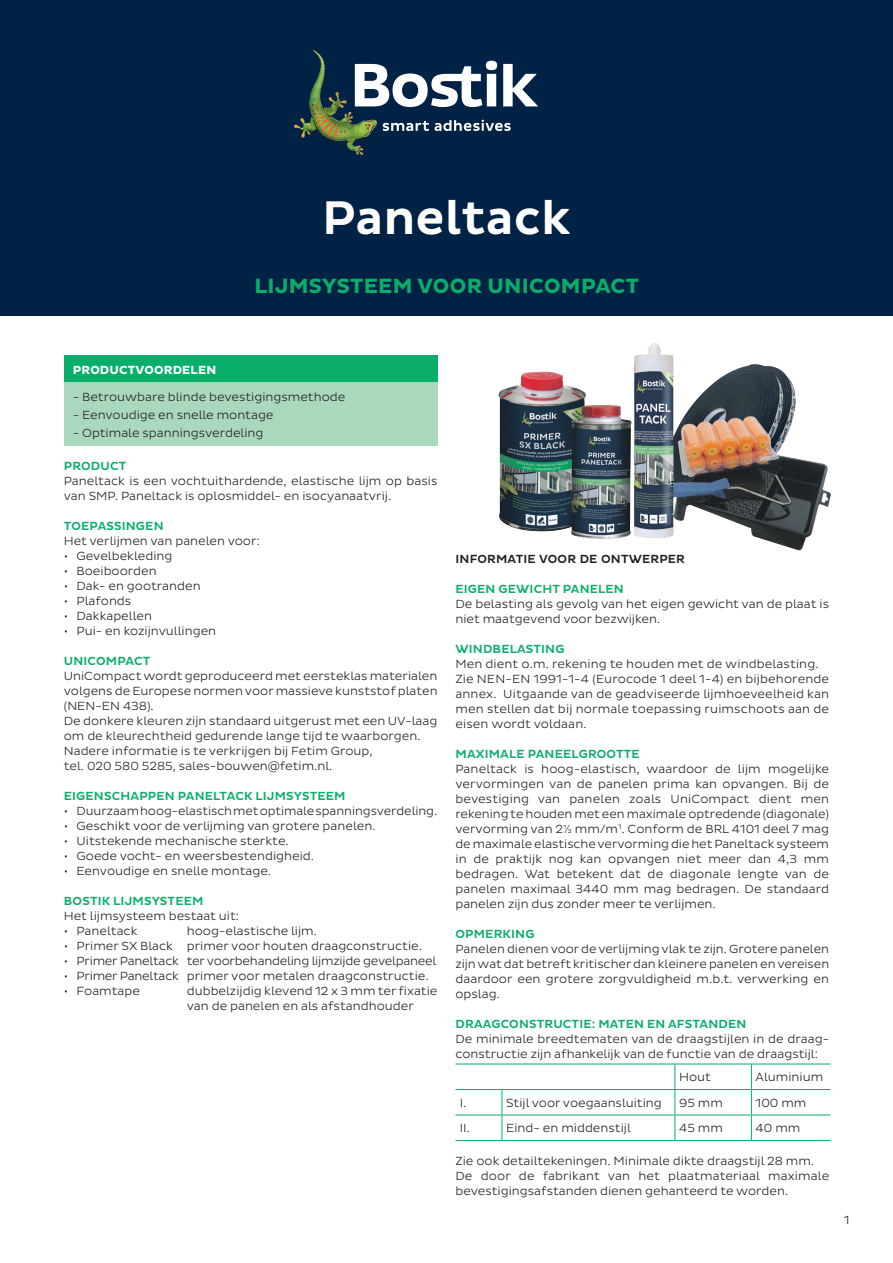
<style>
.page{position:relative;width:893px;height:1263px;background:#fff}
.page>*{position:absolute;margin:0;border:0;box-sizing:border-box;transform-origin:0 0}
.t1{font:500 48px "Bostik";color:#fff}
.t2{font:700 21px "Bostik";letter-spacing:.015em;color:#09ae6a}
.t3{font:300 12px/15px "Bostik";color:#231f20}
.t4{font:500 12px "Bostik";letter-spacing:.015em;color:#09ae6a}
.t5{font:300 12px "Bostik";letter-spacing:-.02em;color:#231f20}
.t6{font:500 12px "Bostik";letter-spacing:.015em;color:#231f20}
.t7{font:700 12px "Bostik";letter-spacing:.015em;color:#fff}
</style>
<div class="page">
<div style="left:0;top:0;width:893px;height:316px;background:#002245"></div>
<div style="left:64px;top:355px;width:373px;height:27px;background:#09ae6a"></div>
<div style="left:64px;top:382px;width:373px;height:64px;background:#a9d8bd"></div>
<hr style="left:455px;top:1064px;width:47px;height:1px;background:#09ae6a">
<hr style="left:502px;top:1064px;width:173px;height:1px;background:#09ae6a">
<hr style="left:675px;top:1064px;width:76px;height:1px;background:#09ae6a">
<hr style="left:751px;top:1064px;width:79px;height:1px;background:#09ae6a">
<hr style="left:455px;top:1089px;width:47px;height:1px;background:#09ae6a">
<hr style="left:502px;top:1089px;width:173px;height:1px;background:#09ae6a">
<hr style="left:675px;top:1089px;width:76px;height:1px;background:#09ae6a">
<hr style="left:751px;top:1089px;width:79px;height:1px;background:#09ae6a">
<hr style="left:455px;top:1115px;width:47px;height:1px;background:#09ae6a">
<hr style="left:502px;top:1115px;width:173px;height:1px;background:#09ae6a">
<svg style="left:502px;top:1090px;width:1px;height:50px"></svg>
<hr style="left:675px;top:1115px;width:76px;height:1px;background:#09ae6a">
<svg style="left:674px;top:1064px;width:1px;height:76px"></svg>
<hr style="left:751px;top:1115px;width:79px;height:1px;background:#09ae6a">
<svg style="left:751px;top:1064px;width:1px;height:76px"></svg>
<hr style="left:455px;top:1140px;width:47px;height:1px;background:#09ae6a">
<hr style="left:502px;top:1140px;width:173px;height:1px;background:#09ae6a">
<hr style="left:675px;top:1140px;width:76px;height:1px;background:#09ae6a">
<hr style="left:751px;top:1140px;width:79px;height:1px;background:#09ae6a">
<img style="left:498px;top:343px;width:333px;height:208px">
<img style="left:295px;top:51px;width:82px;height:103px">
<svg style="left:383px;top:121px;width:46px;height:10px"></svg>
<svg style="left:435px;top:120px;width:76px;height:11px"></svg>
<svg style="left:355px;top:61px;width:183px;height:46px"></svg>
<h1 class="t1" style="left:322px;top:190px;width:250px">Paneltack</h1>
<h2 class="t2" style="left:255px;top:273px;width:386px">LIJMSYSTEEM VOOR UNICOMPACT</h2>
<p class="t7" style="left:73px;top:363px;width:145px">PRODUCTVOORDELEN</p>
<p class="t3" style="left:73px;top:389px;width:274px">- Betrouwbare blinde bevestigingsmethode</p>
<p class="t3" style="left:73px;top:407px;width:202px">- Eenvoudige en snelle montage</p>
<p class="t3" style="left:73px;top:425px;width:192px">- Optimale spanningsverdeling</p>
<p class="t4" style="left:64px;top:459px;width:64px">PRODUCT</p>
<p class="t3" style="left:64px;top:473px;width:375px">Paneltack is een vochtuithardende, elastische lijm op basis van SMP. Paneltack is oplosmiddel- en isocyanaatvrij.</p>
<p class="t4" style="left:64px;top:519px;width:101px">TOEPASSINGEN</p>
<p class="t3" style="left:64px;top:533px;width:198px">Het verlijmen van panelen voor:</p>
<p class="t3" style="left:64px;top:548px;width:110px">• Gevelbekleding</p>
<p class="t3" style="left:64px;top:563px;width:95px">• Boeiboorden</p>
<p class="t3" style="left:64px;top:578px;width:138px">• Dak- en gootranden</p>
<p class="t3" style="left:64px;top:593px;width:69px">• Plafonds</p>
<p class="t3" style="left:64px;top:608px;width:90px">• Dakkapellen</p>
<p class="t3" style="left:64px;top:623px;width:154px">• Pui- en kozijnvullingen</p>
<p class="t4" style="left:64px;top:654px;width:88px">UNICOMPACT</p>
<p class="t3" style="left:64px;top:668px;width:375px">UniCompact wordt geproduceerd met eersteklas materialen volgens de Europese normen voor massieve kunststof platen (NEN-EN 438).<br>De donkere kleuren zijn standaard uitgerust met een UV-laag om de kleurechtheid gedurende lange tijd te waarborgen.<br>Nadere informatie is te verkrijgen bij Fetim Group,<br>tel. 020 580 5285, sales-bouwen@fetim.nl.</p>
<p class="t4" style="left:64px;top:789px;width:283px">EIGENSCHAPPEN PANELTACK LIJMSYSTEEM</p>
<p class="t3" style="left:64px;top:803px;width:375px">• Duurzaam hoog-elastisch met optimale spanningsverdeling.</p>
<p class="t3" style="left:64px;top:818px;width:313px">• Geschikt voor de verlijming van grotere panelen.</p>
<p class="t3" style="left:64px;top:833px;width:226px">• Uitstekende mechanische sterkte.</p>
<p class="t3" style="left:64px;top:848px;width:252px">• Goede vocht- en weersbestendigheid.</p>
<p class="t3" style="left:64px;top:863px;width:209px">• Eenvoudige en snelle montage.</p>
<p class="t4" style="left:64px;top:894px;width:141px">BOSTIK LIJMSYSTEEM</p>
<p class="t3" style="left:64px;top:908px;width:177px">Het lijmsysteem bestaat uit:</p>
<p class="t3" style="left:64px;top:923px;width:75px">• Paneltack</p>
<p class="t3" style="left:187px;top:923px;width:132px">hoog-elastische lijm.</p>
<p class="t3" style="left:64px;top:938px;width:360px">• Primer SX Black primer voor houten draagconstructie.</p>
<p class="t5" style="left:64px;top:954px;width:374px">• Primer Paneltack ter voorbehandeling lijmzijde gevelpaneel</p>
<p class="t3" style="left:64px;top:968px;width:366px">• Primer Paneltack primer voor metalen draagconstructie.</p>
<p class="t3" style="left:64px;top:983px;width:78px">• Foamtape</p>
<p class="t3" style="left:187px;top:983px;width:252px">dubbelzijdig klevend 12 x 3 mm ter fixatie van de panelen en als afstandhouder</p>
<p class="t6" style="left:455px;top:552px;width:231px">INFORMATIE VOOR DE ONTWERPER</p>
<p class="t4" style="left:455px;top:582px;width:170px">EIGEN GEWICHT PANELEN</p>
<p class="t3" style="left:455px;top:596px;width:375px">De belasting als gevolg van het eigen gewicht van de plaat is niet maatgevend voor bezwijken.</p>
<p class="t4" style="left:455px;top:642px;width:111px">WINDBELASTING</p>
<p class="t3" style="left:455px;top:656px;width:375px">Men dient o.m. rekening te houden met de windbelasting.<br>Zie NEN-EN 1991-1-4 (Eurocode 1 deel 1-4) en bijbehorende annex. Uitgaande van de geadviseerde lijmhoeveelheid kan men stellen dat bij normale toepassing ruimschoots aan de eisen wordt voldaan.</p>
<p class="t4" style="left:455px;top:747px;width:186px">MAXIMALE PANEELGROOTTE</p>
<p class="t3" style="left:455px;top:761px;width:375px;text-align:justify">Paneltack is hoog-elastisch, waardoor de lijm mogelijke vervormingen van de panelen prima kan opvangen. Bij de bevestiging van panelen zoals UniCompact dient men rekening te houden met een maximale optredende (diagonale) vervorming van 2½ mm/m<sup>1</sup>. Conform de BRL 4101 deel 7 mag de maximale elastische vervorming die het Paneltack systeem in de praktijk nog kan opvangen niet meer dan 4,3 mm bedragen. Wat betekent dat de diagonale lengte van de panelen maximaal 3440 mm mag bedragen. De standaard panelen zijn dus zonder meer te verlijmen.</p>
<p class="t4" style="left:455px;top:927px;width:80px">OPMERKING</p>
<p class="t3" style="left:455px;top:941px;width:375px;text-align:justify">Panelen dienen voor de verlijming vlak te zijn. Grotere panelen zijn wat dat betreft kritischer dan kleinere panelen en vereisen daardoor een grotere zorgvuldigheid m.b.t. verwerking en opslag.</p>
<p class="t4" style="left:455px;top:1017px;width:292px">DRAAGCONSTRUCTIE: MATEN EN AFSTANDEN</p>
<p class="t3" style="left:455px;top:1031px;width:375px">De minimale breedtematen van de draagstijlen in de draag&shy;constructie zijn afhankelijk van de functie van de draagstijl:</p>
<p class="t3" style="left:679px;top:1070px;width:33px">Hout</p>
<p class="t3" style="left:756px;top:1070px;width:69px">Aluminium</p>
<p class="t3" style="left:460px;top:1095px;width:8px">I.</p>
<p class="t3" style="left:506px;top:1095px;width:157px">Stijl voor voegaansluiting</p>
<p class="t3" style="left:679px;top:1095px;width:45px">95 mm</p>
<p class="t3" style="left:756px;top:1095px;width:52px">100 mm</p>
<p class="t3" style="left:460px;top:1121px;width:12px">II.</p>
<p class="t3" style="left:506px;top:1121px;width:126px">Eind- en middenstijl</p>
<p class="t3" style="left:679px;top:1121px;width:45px">45 mm</p>
<p class="t3" style="left:756px;top:1121px;width:46px">40 mm</p>
<p class="t3" style="left:455px;top:1153px;width:375px">Zie ook detailtekeningen. Minimale dikte draagstijl 28 mm.<br>De door de fabrikant van het plaatmateriaal maximale bevestigingsafstanden dienen gehanteerd te worden.</p>
<p class="t3" style="left:844px;top:1213px;width:7px">1</p>
</div>
